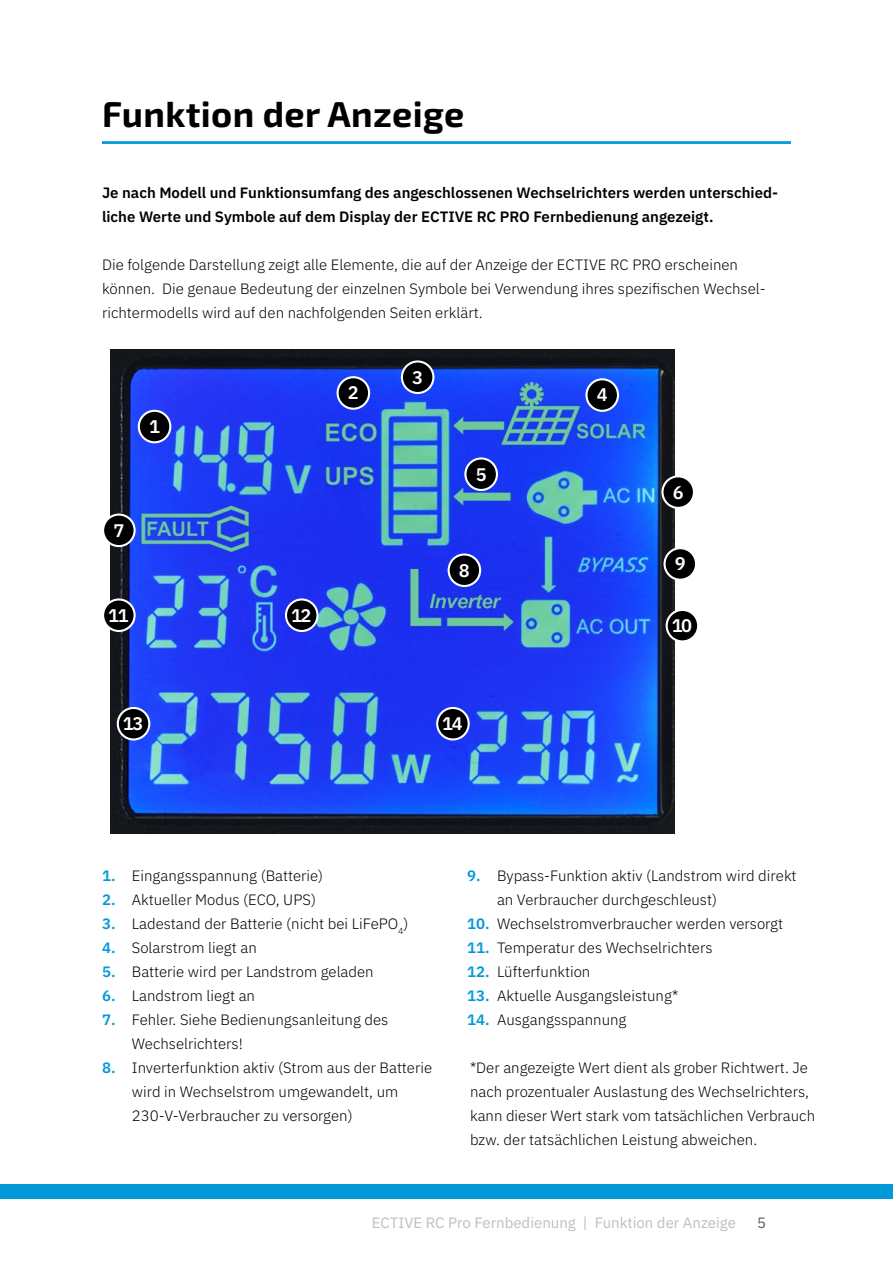
<style>
.page{position:relative;width:893px;height:1263px;background:#fff}
.page>*{position:absolute;margin:0;border:0;box-sizing:border-box;transform-origin:0 0}
.t1{font:700 36px "Exo 2";letter-spacing:.01em;color:#000}
.t2{font:600 18.3px "IBM Plex Sans";letter-spacing:-.08em;color:#fff}
.t3{font:300 15px/24px "IBM Plex Sans";color:#000}
.t4{font:600 15px/24px "IBM Plex Sans";color:#000}
.t5{font:15px "IBM Plex Sans";color:#bcbec0}
.t6{font:15px "IBM Plex Sans";color:#58595b}
.s1{font-weight:600;color:#0099d8}
</style>
<div class="page">
<div style="left:0;top:1184px;width:893px;height:15px;background:#0099d8"></div>
<hr style="left:102px;top:141px;width:689px;height:3px;background:#0099d8">
<img style="left:110px;top:349px;width:564px;height:484px">
<div style="left:139px;top:411px;width:31px;height:31px;background:#000;border-radius:50%"></div>
<div style="left:138px;top:410px;width:33px;height:33px;border:2px solid #fff;border-radius:50%"></div>
<div style="left:338px;top:377px;width:31px;height:32px;background:#000;border-radius:50%"></div>
<div style="left:337px;top:376px;width:33px;height:34px;border:2px solid #fff;border-radius:50%"></div>
<div style="left:402px;top:361px;width:31px;height:32px;background:#000;border-radius:50%"></div>
<div style="left:401px;top:360px;width:33px;height:34px;border:2px solid #fff;border-radius:50%"></div>
<div style="left:586px;top:379px;width:32px;height:32px;background:#000;border-radius:50%"></div>
<div style="left:585px;top:378px;width:34px;height:34px;border:2px solid #fff;border-radius:50%"></div>
<div style="left:465px;top:458px;width:32px;height:32px;background:#000;border-radius:50%"></div>
<div style="left:464px;top:457px;width:34px;height:34px;border:2px solid #fff;border-radius:50%"></div>
<div style="left:665px;top:548px;width:31px;height:32px;background:#000;border-radius:50%"></div>
<div style="left:663px;top:547px;width:34px;height:34px;border:2px solid #fff;border-radius:50%"></div>
<div style="left:103px;top:515px;width:32px;height:31px;background:#000;border-radius:50%"></div>
<div style="left:102px;top:513px;width:34px;height:34px;border:2px solid #fff;border-radius:50%"></div>
<div style="left:662px;top:476px;width:32px;height:32px;background:#000;border-radius:50%"></div>
<div style="left:661px;top:475px;width:34px;height:34px;border:2px solid #fff;border-radius:50%"></div>
<div style="left:449px;top:554px;width:31px;height:32px;background:#000;border-radius:50%"></div>
<div style="left:448px;top:553px;width:33px;height:34px;border:2px solid #fff;border-radius:50%"></div>
<div style="left:103px;top:599px;width:32px;height:32px;background:#000;border-radius:50%"></div>
<div style="left:102px;top:598px;width:34px;height:34px;border:2px solid #fff;border-radius:50%"></div>
<div style="left:118px;top:708px;width:31px;height:31px;background:#000;border-radius:50%"></div>
<div style="left:117px;top:707px;width:33px;height:33px;border:2px solid #fff;border-radius:50%"></div>
<div style="left:437px;top:708px;width:32px;height:31px;background:#000;border-radius:50%"></div>
<div style="left:436px;top:707px;width:34px;height:33px;border:2px solid #fff;border-radius:50%"></div>
<div style="left:286px;top:599px;width:31px;height:32px;background:#000;border-radius:50%"></div>
<div style="left:285px;top:598px;width:34px;height:34px;border:2px solid #fff;border-radius:50%"></div>
<div style="left:667px;top:610px;width:31px;height:31px;background:#000;border-radius:50%"></div>
<div style="left:666px;top:609px;width:33px;height:33px;border:2px solid #fff;border-radius:50%"></div>
<h1 class="t1" style="left:102px;top:93px;width:364px">Funktion der Anzeige</h1>
<p class="t4" style="left:102px;top:179px;width:678px">Je nach Modell und Funktionsumfang des angeschlossenen Wechselrichters werden unterschied&shy;liche Werte und Symbole auf dem Display der ECTIVE RC PRO Fernbedienung angezeigt.</p>
<p class="t3" style="left:102px;top:251px;width:665px">Die folgende Darstellung zeigt alle Elemente, die auf der Anzeige der ECTIVE RC PRO erscheinen können. Die genaue Bedeutung der einzelnen Symbole bei Verwendung ihres spezifischen Wechsel&shy;richtermodells wird auf den nachfolgenden Seiten erklärt.</p>
<p class="t2" style="left:149px;top:412px;width:12px">1</p>
<p class="t2" style="left:113px;top:516px;width:12px">7</p>
<p class="t2" style="left:108px;top:601px;width:22px">11</p>
<p class="t2" style="left:348px;top:378px;width:12px">2</p>
<p class="t2" style="left:291px;top:601px;width:22px">12</p>
<p class="t2" style="left:412px;top:363px;width:12px">3</p>
<p class="t2" style="left:476px;top:460px;width:12px">5</p>
<p class="t2" style="left:459px;top:556px;width:12px">8</p>
<p class="t2" style="left:123px;top:709px;width:22px">13</p>
<p class="t2" style="left:442px;top:709px;width:22px">14</p>
<p class="t2" style="left:597px;top:381px;width:12px">4</p>
<p class="t2" style="left:673px;top:478px;width:12px">6</p>
<p class="t2" style="left:675px;top:549px;width:12px">9</p>
<p class="t2" style="left:672px;top:611px;width:22px">10</p>
<p class="t3" style="left:102px;top:863px;width:223px"><span class="s1">1.</span> Eingangsspannung (Batterie)</p>
<p class="t3" style="left:102px;top:887px;width:216px"><span class="s1">2.</span> Aktueller Modus (ECO, UPS)</p>
<p class="t3" style="left:102px;top:911px;width:308px"><span class="s1">3.</span> Ladestand der Batterie (nicht bei LiFePO<sub>4</sub>)</p>
<p class="t3" style="left:102px;top:935px;width:156px"><span class="s1">4.</span> Solarstrom liegt an</p>
<p class="t3" style="left:102px;top:959px;width:273px"><span class="s1">5.</span> Batterie wird per Landstrom geladen</p>
<p class="t3" style="left:102px;top:983px;width:155px"><span class="s1">6.</span> Landstrom liegt an</p>
<p class="t3" style="left:132px;top:1007px;width:258px;text-indent:-30px"><span class="s1">7.</span> Fehler. Siehe Bedienungsanleitung des<br>Wechselrichters!</p>
<p class="t3" style="left:132px;top:1055px;width:302px;text-indent:-30px"><span class="s1">8.</span> Inverterfunktion aktiv (Strom aus der Batterie wird in Wechselstrom umgewandelt, um<br>230-V-Verbraucher zu versorgen)</p>
<p class="t3" style="left:497px;top:863px;width:301px;text-indent:-30px"><span class="s1">9.</span> Bypass-Funktion aktiv (Landstrom wird direkt an Verbraucher durchgeschleust)</p>
<p class="t3" style="left:467px;top:911px;width:317px"><span class="s1">10.</span> Wechselstromverbraucher werden versorgt</p>
<p class="t3" style="left:467px;top:935px;width:247px"><span class="s1">11.</span> Temperatur des Wechselrichters</p>
<p class="t3" style="left:467px;top:959px;width:125px"><span class="s1">12.</span> Lüfterfunktion</p>
<p class="t3" style="left:467px;top:983px;width:213px"><span class="s1">13.</span> Aktuelle Ausgangsleistung*</p>
<p class="t3" style="left:467px;top:1007px;width:161px"><span class="s1">14.</span> Ausgangsspannung</p>
<p class="t3" style="left:470px;top:1055px;width:347px">*Der angezeigte Wert dient als grober Richtwert. Je nach prozentualer Auslastung des Wechselrichters, kann dieser Wert stark vom tatsächlichen Verbrauch bzw. der tatsächlichen Leistung abweichen.</p>
<p class="t5" style="left:372px;top:1211px;width:366px">ECTIVE RC Pro Fernbedienung | Funktion der Anzeige</p>
<p class="t6" style="left:757px;top:1211px;width:10px">5</p>
</div>
